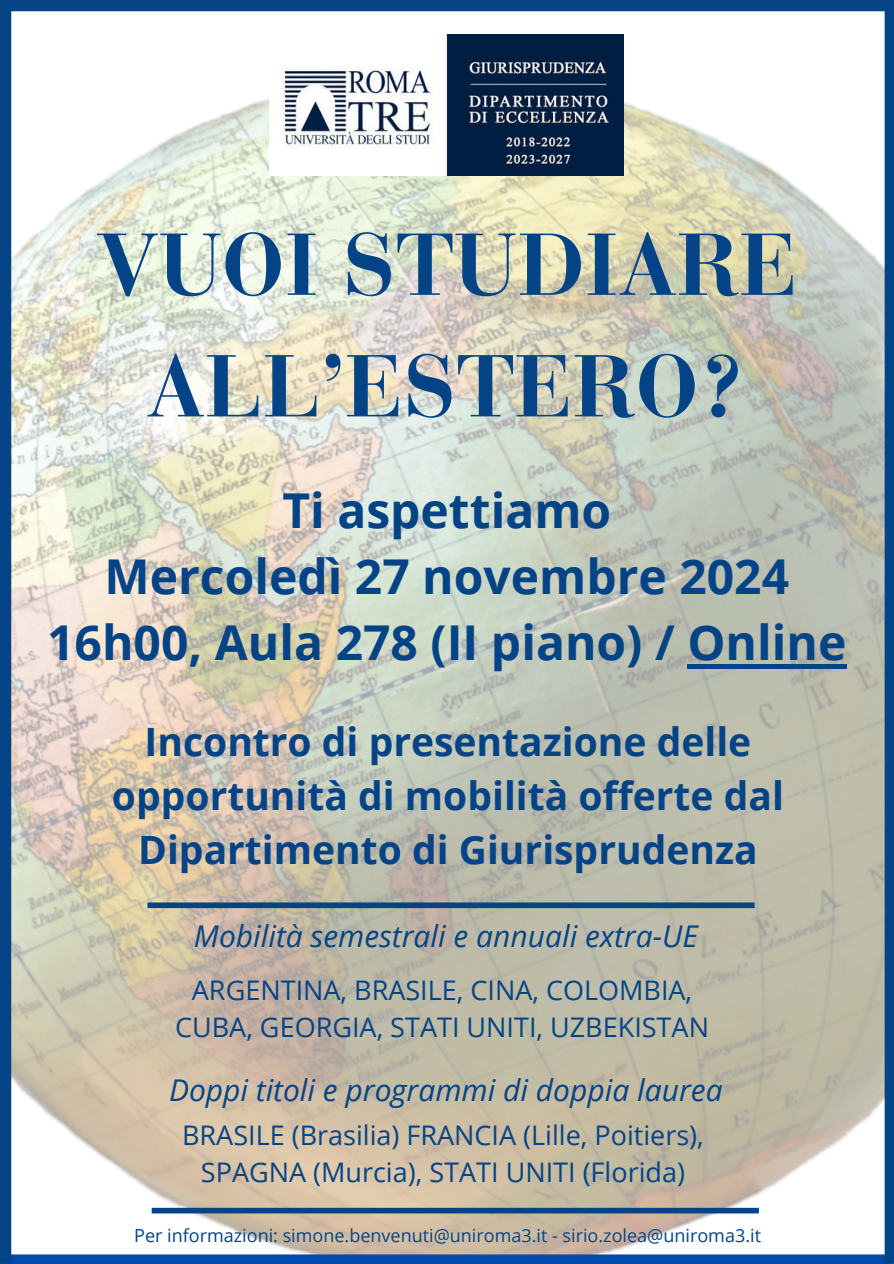
<style>
.page{position:relative;width:894px;height:1264px;background:#fff}
.page>*{position:absolute;margin:0;border:0;box-sizing:border-box;transform-origin:0 0}
.t1{font:700 87px/121.5px "Bauer Bodoni Pro";color:#044486;text-align:center}
.t2{font:700 48px/66.3px "Open Sans";color:#044486;text-align:center}
.t3{font:700 39px/54px "Open Sans";color:#044486;text-align:center}
.t4{font:italic 30px "Open Sans";color:#044486}
.t5{font:27px/37.2px "Open Sans";color:#044486;text-align:center}
.t6{font:18px "Open Sans";color:#044486}
</style>
<div class="page">
<img style="left:11px;top:11px;width:873px;height:1243px">
<div style="left:0;top:0;width:893px;height:11px;background:#044486"></div>
<div style="left:0;top:1254px;width:893px;height:9px;background:#004aad"></div>
<div style="left:0;top:0;width:11px;height:1263px;background:#044486"></div>
<div style="left:884px;top:0;width:9px;height:1263px;background:#044486"></div>
<img style="left:269px;top:35px;width:354px;height:140px">
<hr style="left:687px;top:664px;width:159px;height:4px;background:#044486">
<div style="left:152px;top:1207px;width:606px;height:6px;background:#044486"></div>
<div style="left:147px;top:902px;width:607px;height:6px;background:#044486"></div>
<p class="t1" style="left:96px;top:214px;width:703px">VUOI STUDIARE<br>ALL’ESTERO?</p>
<h2 class="t2" style="left:47px;top:476px;width:800px">Ti aspettiamo<br>Mercoledì 27 novembre 2024<br>16h00, Aula 278 (II piano) / Online</h2>
<h3 class="t3" style="left:112px;top:714px;width:673px">Incontro di presentazione delle opportunità di mobilità offerte dal<br>Dipartimento di Giurisprudenza</h3>
<h5 class="t4" style="left:194px;top:914px;width:505px">Mobilità semestrali e annuali extra-UE</h5>
<h4 class="t5" style="left:175px;top:971px;width:535px">ARGENTINA, BRASILE, CINA, COLOMBIA,<br>CUBA, GEORGIA, STATI UNITI, UZBEKISTAN</h4>
<h5 class="t4" style="left:169px;top:1068px;width:555px">Doppi titoli e programmi di doppia laurea</h5>
<h5 class="t5" style="left:182px;top:1115px;width:523px">BRASILE (Brasilia) FRANCIA (Lille, Poitiers),<br>SPAGNA (Murcia), STATI UNITI (Florida)</h5>
<p class="t6" style="left:134px;top:1222px;width:628px">Per informazioni: simone.benvenuti@uniroma3.it - sirio.zolea@uniroma3.it</p>
</div>
